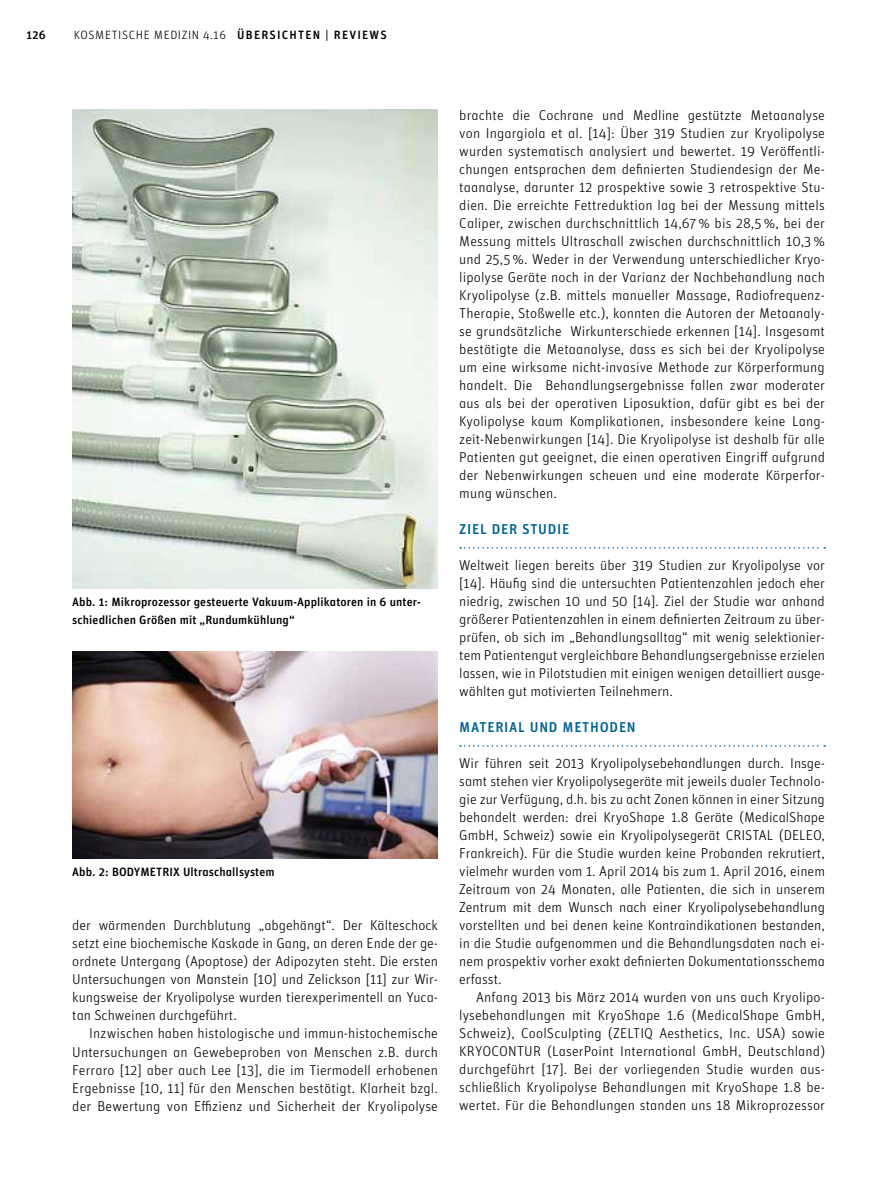
<style>
.page{position:relative;width:893px;height:1191px;background:#fff}
.page>*{position:absolute;margin:0;border:0;box-sizing:border-box;transform-origin:0 0}
.t1{font:14.25px/18px "Unit Light Alternate";color:#000;text-align:justify}
.t2{font:14.25px "Unit Medium Alternate";letter-spacing:.05em;color:#006293}
.t3{font:12px/18px "Unit Medium Alternate";letter-spacing:.01em;color:#000}
.t4{font:12px "Unit Light Alternate";letter-spacing:.05em;color:#000}
.s1{font-family:"Unit Medium Alternate"}
</style>
<div class="page">
<svg style="left:460px;top:547px;width:365px;height:1px"></svg>
<svg style="left:460px;top:745px;width:365px;height:1px"></svg>
<img style="left:72px;top:109px;width:366px;height:479px">
<img style="left:72px;top:651px;width:366px;height:207px">
<p class="t3" style="left:27px;top:26px;width:21px">126</p>
<p class="t4" style="left:74px;top:28px;width:315px">KOSMETISCHE MEDIZIN 4.16 <span class="s1">ÜBERSICHTEN | REVIEWS</span></p>
<p class="t3" style="left:72px;top:593px;width:350px">Abb. 1: Mikroprozessor gesteuerte Vakuum-Applikatoren in 6 unter&shy;schiedlichen Größen mit „Rundumkühlung“</p>
<p class="t3" style="left:72px;top:863px;width:204px">Abb. 2: BODYMETRIX Ultraschallsystem</p>
<p class="t1" style="left:72px;top:916px;width:367px">der wärmenden Durchblutung „abgehängt“. Der Kälteschock setzt eine biochemische Kaskade in Gang, an deren Ende der ge&shy;ordnete Untergang (Apoptose) der Adipozyten steht. Die ersten Untersuchungen von Manstein [10] und Zelickson [11] zur Wir&shy;kungsweise der Kryolipolyse wurden tierexperimentell an Yuca&shy;tan Schweinen durchgeführt.</p>
<p class="t1" style="left:72px;top:1024px;width:367px;text-indent:17px">Inzwischen haben histologische und immun-histochemische Untersuchungen an Gewebeproben von Menschen z.B. durch Ferraro [12] aber auch Lee [13], die im Tiermodell erhobenen Ergebnisse [10, 11] für den Menschen bestätigt. Klarheit bzgl. der Bewertung von Effizienz und Sicherheit der Kryolipolyse</p>
<p class="t1" style="left:459px;top:106px;width:367px">brachte die Cochrane und Medline gestützte Metaanalyse von Ingargiola et al. [14]: Über 319 Studien zur Kryolipolyse wurden systematisch analysiert und bewertet. 19 Veröffentli&shy;chungen entsprachen dem definierten Studiendesign der Me&shy;taanalyse, darunter 12 prospektive sowie 3 retrospektive Stu&shy;dien. Die erreichte Fettreduktion lag bei der Messung mittels Caliper, zwischen durchschnittlich 14,67 % bis 28,5 %, bei der Messung mittels Ultraschall zwischen durchschnittlich 10,3 % und 25,5 %. Weder in der Verwendung unterschiedlicher Kryo&shy;lipolyse Geräte noch in der Varianz der Nachbehandlung nach Kryolipolyse (z.B. mittels manueller Massage, Radiofrequenz-Therapie, Stoßwelle etc.), konnten die Autoren der Metaanaly&shy;se grundsätzliche Wirkunterschiede erkennen [14]. Insgesamt bestätigte die Metaanalyse, dass es sich bei der Kryolipolyse um eine wirksame nicht-invasive Methode zur Körperformung handelt. Die Behandlungsergebnisse fallen zwar moderater aus als bei der operativen Liposuktion, dafür gibt es bei der Kyolipolyse kaum Komplikationen, insbesondere keine Lang&shy;zeit-Nebenwirkungen [14]. Die Kryolipolyse ist deshalb für alle Patienten gut geeignet, die einen operativen Eingriff aufgrund der Nebenwirkungen scheuen und eine moderate Körperfor&shy;mung wünschen.</p>
<p class="t2" style="left:459px;top:521px;width:112px">ZIEL DER STUDIE</p>
<p class="t1" style="left:459px;top:556px;width:367px">Weltweit liegen bereits über 319 Studien zur Kryolipolyse vor [14]. Häufig sind die untersuchten Patientenzahlen jedoch eher niedrig, zwischen 10 und 50 [14]. Ziel der Studie war anhand größerer Patientenzahlen in einem definierten Zeitraum zu über&shy;prüfen, ob sich im „Behandlungsalltag“ mit wenig selektionier&shy;tem Patientengut vergleichbare Behandlungsergebnisse erzielen lassen, wie in Pilotstudien mit einigen wenigen detailliert ausge&shy;wählten gut motivierten Teilnehmern.</p>
<p class="t2" style="left:459px;top:718px;width:178px">MATERIAL UND METHODEN</p>
<p class="t1" style="left:459px;top:754px;width:367px">Wir führen seit 2013 Kryolipolysebehandlungen durch. Insge&shy;samt stehen vier Kryolipolysegeräte mit jeweils dualer Technolo&shy;gie zur Verfügung, d.h. bis zu acht Zonen können in einer Sitzung behandelt werden: drei KryoShape 1.8 Geräte (MedicalShape GmbH, Schweiz) sowie ein Kryolipolysegerät CRISTAL (DELEO, Frankreich). Für die Studie wurden keine Probanden rekrutiert, vielmehr wurden vom 1. April 2014 bis zum 1. April 2016, einem Zeitraum von 24 Monaten, alle Patienten, die sich in unserem Zentrum mit dem Wunsch nach einer Kryolipolysebehandlung vorstellten und bei denen keine Kontraindikationen bestanden, in die Studie aufgenommen und die Behandlungsdaten nach ei&shy;nem prospektiv vorher exakt definierten Dokumentationsschema erfasst.</p>
<p class="t1" style="left:459px;top:988px;width:367px;text-indent:17px">Anfang 2013 bis März 2014 wurden von uns auch Kryolipo&shy;lysebehandlungen mit KryoShape 1.6 (MedicalShape GmbH, Schweiz), CoolSculpting (ZELTIQ Aesthetics, Inc. USA) sowie KRYOCONTUR (LaserPoint International GmbH, Deutschland) durchgeführt [17]. Bei der vorliegenden Studie wurden aus&shy;schließlich Kryolipolyse Behandlungen mit KryoShape 1.8 be&shy;wertet. Für die Behandlungen standen uns 18 Mikroprozessor</p>
</div>
